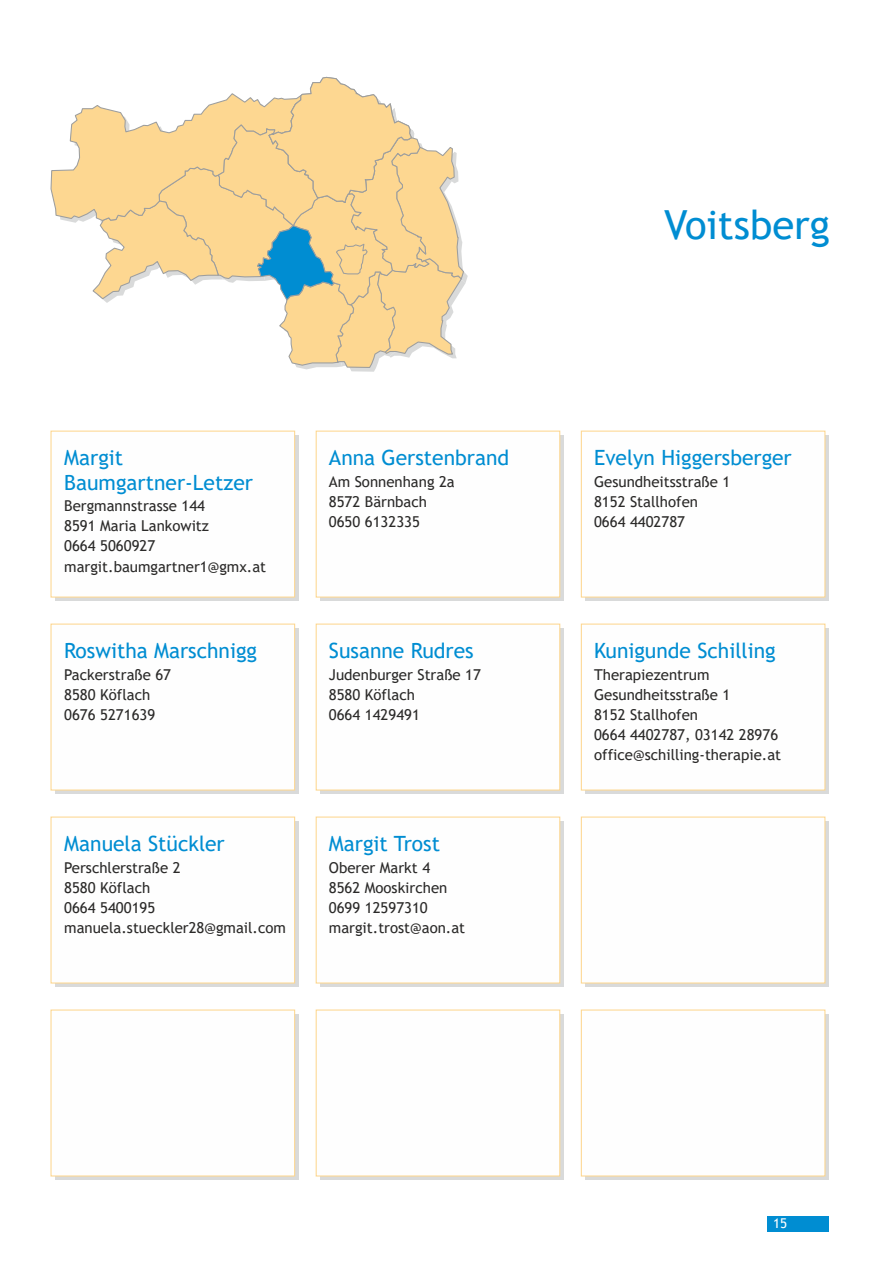
<style>
.page{position:relative;width:893px;height:1263px;background:#fff}
.page>*{position:absolute;margin:0;border:0;box-sizing:border-box;transform-origin:0 0}
.t1{font:40.05px "Trebuchet MS";color:#008dd2}
.t2{font:21px/24.5px "Trebuchet MS";color:#008dd2}
.t3{font:15px/20.1px "Trebuchet MS";color:#2b2a29}
.t4{font:13.5px "Trebuchet MS";color:#fefefe}
</style>
<div class="page">
<div style="left:768px;top:1216px;width:61px;height:15px;background:#008dd2"></div>
<div style="left:55px;top:435px;width:244px;height:166px;background:#d9dada"></div>
<div style="left:320px;top:435px;width:244px;height:166px;background:#d9dada"></div>
<div style="left:586px;top:435px;width:243px;height:166px;background:#d9dada"></div>
<div style="left:55px;top:628px;width:244px;height:166px;background:#d9dada"></div>
<div style="left:320px;top:628px;width:244px;height:166px;background:#d9dada"></div>
<div style="left:586px;top:628px;width:243px;height:166px;background:#d9dada"></div>
<div style="left:55px;top:821px;width:244px;height:166px;background:#d9dada"></div>
<div style="left:320px;top:821px;width:244px;height:166px;background:#d9dada"></div>
<div style="left:586px;top:821px;width:243px;height:166px;background:#d9dada"></div>
<div style="left:55px;top:1014px;width:244px;height:166px;background:#d9dada"></div>
<div style="left:320px;top:1014px;width:244px;height:166px;background:#d9dada"></div>
<div style="left:586px;top:1014px;width:243px;height:166px;background:#d9dada"></div>
<div style="left:50px;top:430px;width:246px;height:168px;background:#fefefe"></div>
<div style="left:315px;top:430px;width:246px;height:168px;background:#fefefe"></div>
<div style="left:580px;top:430px;width:246px;height:168px;background:#fefefe"></div>
<svg style="left:50px;top:76px;width:418px;height:296px"></svg>
<div style="left:50px;top:623px;width:246px;height:168px;background:#fefefe"></div>
<div style="left:315px;top:623px;width:246px;height:168px;background:#fefefe"></div>
<div style="left:580px;top:623px;width:246px;height:168px;background:#fefefe"></div>
<div style="left:50px;top:816px;width:246px;height:168px;background:#fefefe"></div>
<div style="left:315px;top:816px;width:246px;height:168px;background:#fefefe"></div>
<div style="left:580px;top:816px;width:246px;height:168px;background:#fefefe"></div>
<div style="left:50px;top:1009px;width:246px;height:168px;background:#fefefe"></div>
<div style="left:315px;top:1009px;width:246px;height:168px;background:#fefefe"></div>
<div style="left:580px;top:1009px;width:246px;height:168px;background:#fefefe"></div>
<h2 class="t2" style="left:64px;top:448px;width:190px">Margit<br>Baumgartner-Letzer</h2>
<p class="t3" style="left:64px;top:497px;width:203px">Bergmannstrasse 144<br>8591 Maria Lankowitz<br>0664 5060927 margit.baumgartner1@gmx.at</p>
<h2 class="t2" style="left:64px;top:641px;width:194px">Roswitha Marschnigg</h2>
<p class="t3" style="left:64px;top:666px;width:108px">Packerstraße 67<br>8580 Köflach<br>0676 5271639</p>
<h2 class="t2" style="left:329px;top:448px;width:182px">Anna Gerstenbrand</h2>
<p class="t3" style="left:329px;top:473px;width:127px">Am Sonnenhang 2a<br>8572 Bärnbach<br>0650 6132335</p>
<h2 class="t2" style="left:329px;top:641px;width:146px">Susanne Rudres</h2>
<p class="t3" style="left:329px;top:666px;width:153px">Judenburger Straße 17<br>8580 Köflach<br>0664 1429491</p>
<h2 class="t2" style="left:64px;top:833px;width:162px">Manuela Stückler</h2>
<p class="t3" style="left:64px;top:859px;width:223px">Perschlerstraße 2<br>8580 Köflach<br>0664 5400195 manuela.stueckler28@gmail.com</p>
<h2 class="t2" style="left:329px;top:833px;width:113px">Margit Trost</h2>
<p class="t3" style="left:329px;top:859px;width:138px">Oberer Markt 4<br>8562 Mooskirchen<br>0699 12597310 margit.trost@aon.at</p>
<h1 class="t1" style="left:664px;top:210px;width:167px">Voitsberg</h1>
<h2 class="t2" style="left:594px;top:448px;width:199px">Evelyn Higgersberger</h2>
<p class="t3" style="left:594px;top:473px;width:138px">Gesundheitsstraße 1<br>8152 Stallhofen<br>0664 4402787</p>
<h2 class="t2" style="left:594px;top:641px;width:183px">Kunigunde Schilling</h2>
<p class="t3" style="left:594px;top:666px;width:189px">Therapiezentrum<br>Gesundheitsstraße 1<br>8152 Stallhofen<br>0664 4402787, 03142 28976 office@schilling-therapie.at</p>
<p class="t4" style="left:773px;top:1218px;width:16px">15</p>
</div>
